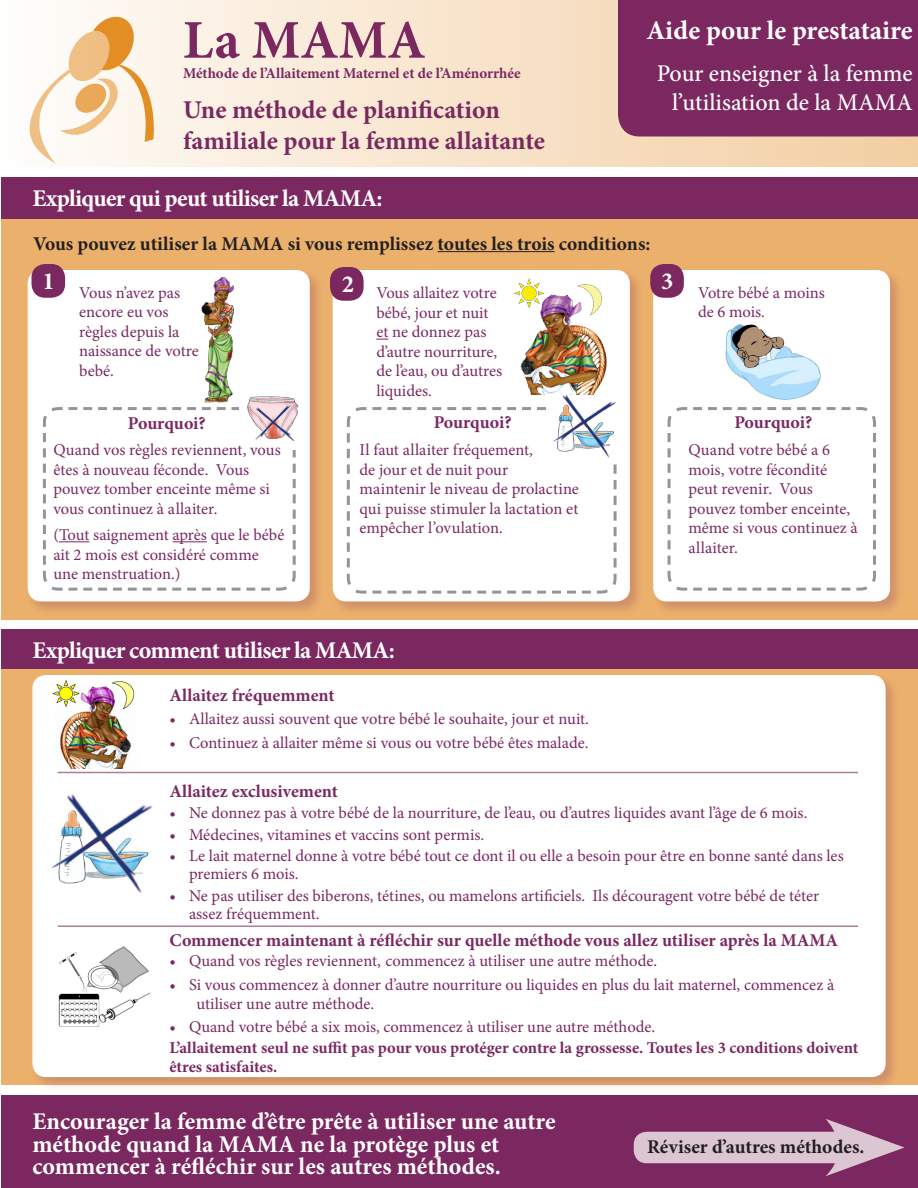
<style>
.page{position:relative;width:918px;height:1188px;background:#fff}
.page>*{position:absolute;margin:0;border:0;box-sizing:border-box;transform-origin:0 0}
.t1{font:700 54.6px "Minion Pro";color:#7b2861}
.t2{font:700 27px "Minion Pro";color:#fff}
.t3{font:700 25.65px/30.8px "Minion Pro";color:#7b2861}
.t4{font:700 24.6px "Minion Pro";color:#fff}
.heading_14_16_8{font:700 24px/22.5px "Minion Pro";letter-spacing:-.005em;color:#fff}
.heading_14_16_8-2{font:700 24px "Minion Pro";letter-spacing:-.03em;color:#fff}
.t5{font:500 24px/28.8px "Minion Pro";color:#fff;text-align:right}
.heading_14_16_8-3{font:700 19.5px "Minion Pro";color:#231f20}
.bullet_11_13{font:700 19.5px "Minion Pro";color:#231f20}
.bold_11_13{font:700 18px "Minion Pro";color:#7b2861}
.bullet_11_13-2{font:16.5px/18px "Minion Pro";color:#7b2861}
.bold_11_13-2{font:16.5px/19.5px "Minion Pro";letter-spacing:-.005em;color:#7b2861}
.t6{font:700 16.5px/19.8px "Minion Pro";color:#7b2861}
.t7{font:700 15px "Minion Pro";color:#7b2861}
</style>
<div class="page">
<div style="left:2px;top:1095px;width:916px;height:93px;background:#7b2861"></div>
<div style="left:2px;top:178px;width:916px;height:53px;background:#7b2861"></div>
<div style="left:2px;top:219px;width:916px;height:401px;background:#ebb16c"></div>
<div style="left:0;top:0;width:918px;height:166px;background:linear-gradient(to right,#fffefb,#efc89f)"></div>
<img style="left:26px;top:14px;width:134px;height:151px">
<img style="left:68px;top:69px;width:42px;height:53px">
<div style="left:331px;top:268px;width:313px;height:348px;background:#7b2861;opacity:.24"></div>
<div style="left:333px;top:270px;width:297px;height:331px;background:#fff;border-radius:14px"></div>
<svg style="left:346px;top:407px;width:271px;height:187px"></svg>
<hr style="left:438px;top:251px;width:117px;height:1px;background:#231f20">
<svg style="left:376px;top:339px;width:12px;height:1px"></svg>
<div style="left:330px;top:267px;width:34px;height:34px;background:#7b2861;border-radius:14px"></div>
<img style="left:550px;top:394px;width:67px;height:68px">
<div style="left:26px;top:268px;width:298px;height:348px;background:#7b2861;opacity:.24"></div>
<div style="left:28px;top:270px;width:282px;height:331px;background:#fff;border-radius:14px"></div>
<svg style="left:43px;top:407px;width:253px;height:184px"></svg>
<div style="left:32px;top:264px;width:33px;height:34px;background:#7b2861;border-radius:14px"></div>
<div style="left:240px;top:390px;width:60px;height:60px;background:#fff"></div>
<img style="left:247px;top:396px;width:52px;height:44px">
<div style="left:651px;top:268px;width:253px;height:348px;background:#7b2861;opacity:.24"></div>
<div style="left:653px;top:270px;width:237px;height:331px;background:#fff;border-radius:14px"></div>
<svg style="left:667px;top:407px;width:209px;height:184px"></svg>
<div style="left:650px;top:264px;width:34px;height:34px;background:#7b2861;border-radius:14px"></div>
<div style="left:2px;top:629px;width:916px;height:53px;background:#7b2861"></div>
<div style="left:2px;top:669px;width:916px;height:415px;background:#ebb16c"></div>
<div style="left:30px;top:673px;width:870px;height:419px;background:#7b2861;opacity:.24"></div>
<div style="left:32px;top:675px;width:854px;height:402px;background:#fff;border-radius:14px"></div>
<hr style="left:58px;top:772px;width:800px;height:1px;background:#ab7e9a">
<img style="left:51px;top:794px;width:101px;height:100px">
<svg style="left:825px;top:1119px;width:79px;height:57px"></svg>
<div style="left:618px;top:0;width:300px;height:136px;background:#7b2861"></div>
<hr style="left:58px;top:926px;width:800px;height:1px;background:#ab7e9a">
<div style="left:634px;top:1132px;width:221px;height:31px;background:#dcc6d2;border-radius:13px"></div>
<img style="left:58px;top:946px;width:92px;height:81px">
<img style="left:201px;top:277px;width:48px;height:128px">
<img style="left:514px;top:279px;width:93px;height:115px">
<img style="left:52px;top:681px;width:83px;height:88px">
<img style="left:725px;top:325px;width:95px;height:74px">
<hr style="left:59px;top:541px;width:30px;height:1px;background:#7b2861">
<hr style="left:173px;top:541px;width:34px;height:1px;background:#7b2861">
<p class="t1" style="left:183px;top:2px;width:244px">La MAMA</p>
<p class="t7" style="left:183px;top:63px;width:339px">Méthode de l’Allaitement Maternel et de l’Aménorrhée</p>
<p class="t3" style="left:183px;top:95px;width:364px">Une méthode de planification familiale pour la femme allaitante</p>
<p class="heading_14_16_8-2" style="left:32px;top:182px;width:352px">Expliquer qui peut utiliser la MAMA:</p>
<p class="t2" style="left:646px;top:11px;width:268px">Aide pour le prestataire</p>
<p class="t5" style="left:657px;top:59px;width:257px">Pour enseigner à la femme l’utilisation de la MAMA</p>
<p class="heading_14_16_8-3" style="left:33px;top:230px;width:619px">Vous pouvez utiliser la MAMA si vous remplissez toutes les trois conditions:</p>
<p class="bold_11_13-2" style="left:376px;top:284px;width:127px">Vous allaitez votre bébé, jour et nuit et ne donnez pas d’autre nourriture, de l’eau, ou d’autres liquides.</p>
<p class="bold_11_13" style="left:434px;top:410px;width:79px">Pourquoi?</p>
<p class="bold_11_13-2" style="left:360px;top:440px;width:221px">Il faut allaiter fréquement,<br>de jour et de nuit pour maintenir le niveau de prolactine qui puisse stimuler la lactation et empêcher l’ovulation.</p>
<p class="t4" style="left:43px;top:264px;width:14px">1</p>
<p class="t4" style="left:342px;top:267px;width:14px">2</p>
<p class="bold_11_13-2" style="left:79px;top:283px;width:102px">Vous n’avez pas</p>
<p class="bold_11_13-2" style="left:79px;top:303px;width:121px">encore eu vos règles depuis la naissance de votre bebé.</p>
<p class="bold_11_13" style="left:128px;top:410px;width:79px">Pourquoi?</p>
<p class="bold_11_13-2" style="left:53px;top:440px;width:229px">Quand vos règles reviennent, vous êtes à nouveau féconde. Vous pouvez tomber enceinte même si vous continuez à allaiter.</p>
<p class="bold_11_13-2" style="left:53px;top:525px;width:233px">(Tout saignement après que le bébé ait 2 mois est considéré comme une menstruation.)</p>
<p class="t4" style="left:661px;top:264px;width:14px">3</p>
<p class="bold_11_13-2" style="left:698px;top:283px;width:128px">Votre bébé a moins de 6 mois.</p>
<p class="bold_11_13" style="left:735px;top:410px;width:79px">Pourquoi?</p>
<p class="bold_11_13-2" style="left:688px;top:440px;width:171px">Quand votre bébé a 6 mois, votre fécondité peut revenir. Vous pouvez tomber enceinte, même si vous continuez à allaiter.</p>
<p class="heading_14_16_8-2" style="left:32px;top:633px;width:364px">Expliquer comment utiliser la MAMA:</p>
<p class="bold_11_13" style="left:170px;top:682px;width:167px">Allaitez fréquemment</p>
<p class="bullet_11_13-2" style="left:170px;top:710px;width:421px">• Allaitez aussi souvent que votre bébé le souhaite, jour et nuit.</p>
<p class="bullet_11_13-2" style="left:170px;top:734px;width:420px">• Continuez à allaiter même si vous ou votre bébé êtes malade.</p>
<p class="bold_11_13" style="left:170px;top:779px;width:170px">Allaitez exclusivement</p>
<p class="bullet_11_13-2" style="left:170px;top:804px;width:639px">• Ne donnez pas à votre bébé de la nourriture, de l’eau, ou d’autres liquides avant l’âge de 6 mois.</p>
<p class="bullet_11_13-2" style="left:170px;top:825px;width:316px">• Médecines, vitamines et vaccins sont permis.</p>
<p class="bullet_11_13-2" style="left:189px;top:847px;width:656px;text-indent:-20px">• Le lait maternel donne à votre bébé tout ce dont il ou elle a besoin pour être en bonne santé dans les premiers 6 mois.</p>
<p class="bullet_11_13-2" style="left:189px;top:887px;width:632px;text-indent:-20px">• Ne pas utiliser des biberons, tétines, ou mamelons artificiels. Ils découragent votre bébé de téter assez fréquemment.</p>
<p class="bold_11_13" style="left:170px;top:927px;width:670px">Commencer maintenant à réfléchir sur quelle méthode vous allez utiliser après la MAMA</p>
<p class="bullet_11_13-2" style="left:170px;top:952px;width:489px">• Quand vos règles reviennent, commencez à utiliser une autre méthode.</p>
<p class="bullet_11_13-2" style="left:196px;top:975px;width:639px;line-height:19.5px;text-indent:-27px">• Si vous commencez à donner d’autre nourriture ou liquides en plus du lait maternel, commencez à utiliser une autre méthode.</p>
<p class="bullet_11_13-2" style="left:170px;top:1018px;width:487px">• Quand votre bébé a six mois, commencez à utiliser une autre méthode.</p>
<p class="t6" style="left:169px;top:1037px;width:691px">L’allaitement seul ne suffit pas pour vous protéger contre la grossesse. Toutes les 3 conditions doivent êtres satisfaites.</p>
<p class="heading_14_16_8" style="left:32px;top:1110px;width:525px">Encourager la femme d’être prête à utiliser une autre méthode quand la MAMA ne la protège plus et commencer à réfléchir sur les autres méthodes.</p>
<p class="bullet_11_13" style="left:647px;top:1133px;width:219px">Réviser d’autres méthodes.</p>
</div>
